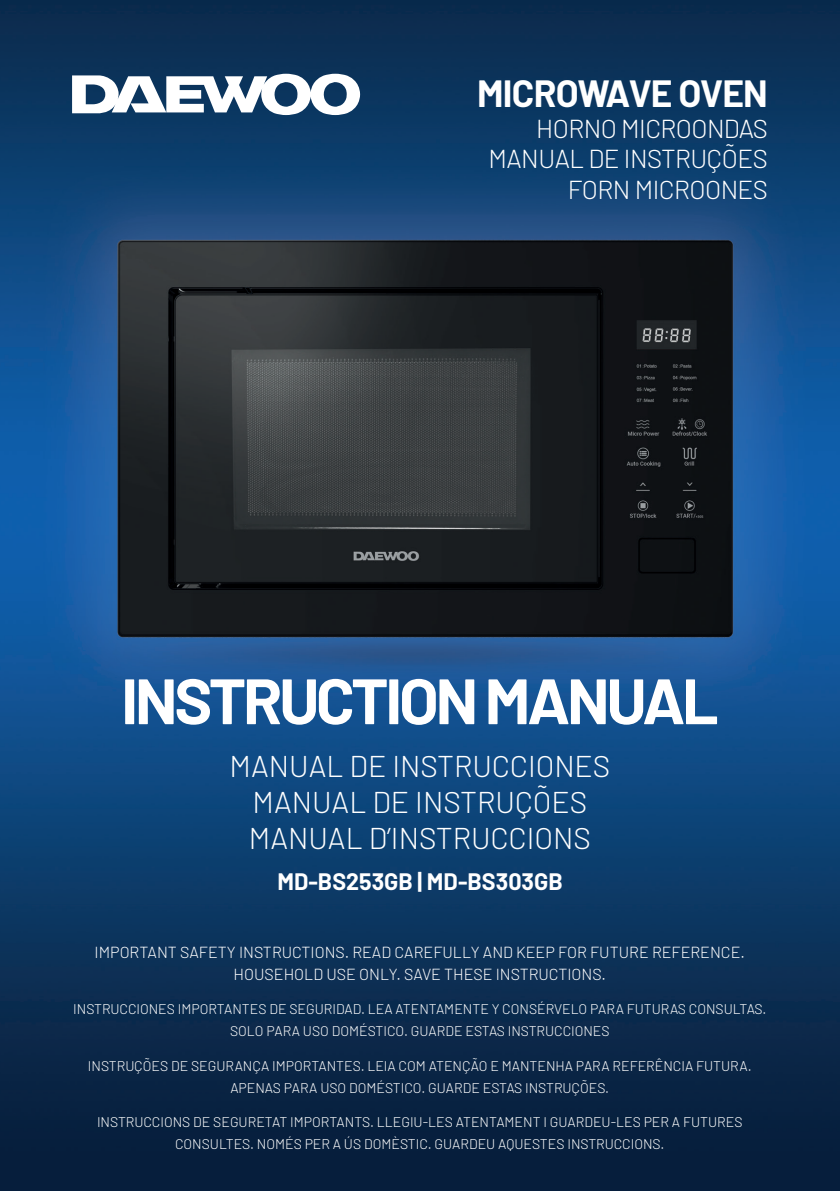
<style>
.page{position:relative;width:840px;height:1191px;background:#fff}
.page>*{position:absolute;margin:0;border:0;box-sizing:border-box;transform-origin:0 0}
.t1{font:700 64px "Barlow";letter-spacing:-.05em;color:#fff}
.t2{font:700 37px "Barlow";letter-spacing:-.025em;color:#fff}
.t3{font:300 30px/36px "Barlow";color:#fff;text-align:center}
.t4{font:300 26px/30.8px "Barlow";letter-spacing:-.02em;color:#fff;text-align:right}
.t5{font:700 23.2px "Barlow";color:#fff}
.t6{font:300 16px/22px "Barlow";color:#fff;text-align:center}
.t7{font:300 14px/22px "Barlow";color:#fff;text-align:center}
</style>
<div class="page">
<img style="left:0;top:0;width:839px;height:1191px">
<svg style="left:72px;top:74px;width:288px;height:41px"></svg>
<h2 class="t2" style="left:477px;top:66px;width:292px">MICROWAVE OVEN</h2>
<h3 class="t4" style="left:488px;top:111px;width:281px">HORNO MICROONDAS<br>MANUAL DE INSTRUÇÕES<br>FORN MICROONES</h3>
<h1 class="t1" style="left:121px;top:654px;width:598px">INSTRUCTION MANUAL</h1>
<h3 class="t3" style="left:229px;top:746px;width:382px">MANUAL DE INSTRUCCIONES<br>MANUAL DE INSTRUÇÕES<br>MANUAL D’INSTRUCCIONS</h3>
<h3 class="t5" style="left:277px;top:864px;width:287px">MD-BS253GB | MD-BS303GB</h3>
<p class="t6" style="left:95px;top:940px;width:651px">IMPORTANT SAFETY INSTRUCTIONS. READ CAREFULLY AND KEEP FOR FUTURE REFERENCE.<br>HOUSEHOLD USE ONLY. SAVE THESE INSTRUCTIONS.</p>
<p class="t7" style="left:73px;top:997px;width:694px">INSTRUCCIONES IMPORTANTES DE SEGURIDAD. LEA ATENTAMENTE Y CONSÉRVELO PARA FUTURAS CONSULTAS.<br>SOLO PARA USO DOMÉSTICO. GUARDE ESTAS INSTRUCCIONES</p>
<p class="t7" style="left:88px;top:1053px;width:665px">INSTRUÇÕES DE SEGURANÇA IMPORTANTES. LEIA COM ATENÇÃO E MANTENHA PARA REFERÊNCIA FUTURA.<br>APENAS PARA USO DOMÉSTICO. GUARDE ESTAS INSTRUÇÕES.</p>
<p class="t7" style="left:97px;top:1110px;width:646px">INSTRUCCIONS DE SEGURETAT IMPORTANTS. LLEGIU-LES ATENTAMENT I GUARDEU-LES PER A FUTURES<br>CONSULTES. NOMÉS PER A ÚS DOMÈSTIC. GUARDEU AQUESTES INSTRUCCIONS.</p>
</div>
